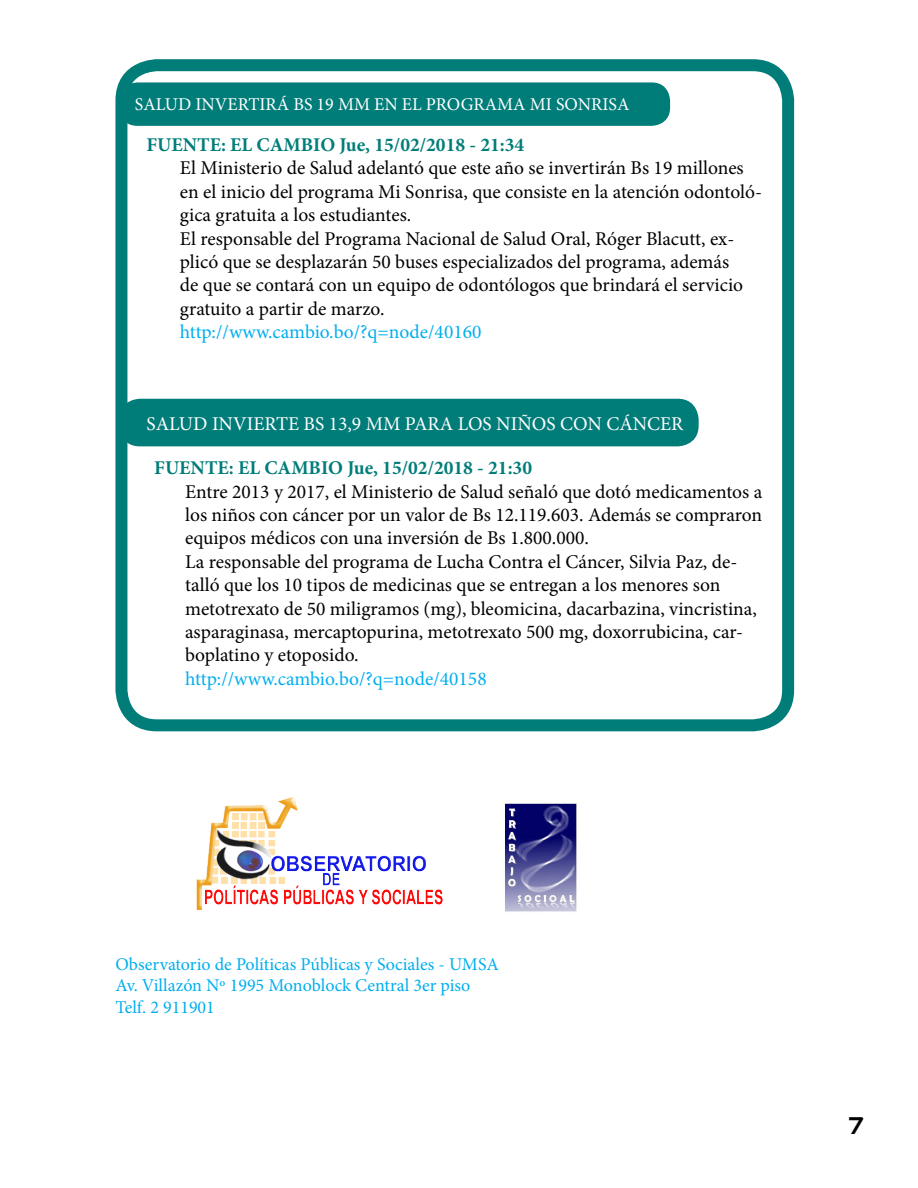
<style>
.page{position:relative;width:918px;height:1188px;background:#fff}
.page>*{position:absolute;margin:0;border:0;box-sizing:border-box;transform-origin:0 0}
.t1{font:24px "Audiowide";color:#000}
.t2{font:19.5px/23.4px "Minion Pro";color:#000}
.t3{font:700 19.5px "Minion Pro";color:#007d79}
.t4{font:19.5px "Minion Pro";color:#00aeef}
.t5{font:19.5px "Minion Pro";color:#fff}
.t6{font:18px "Minion Pro";color:#00aeef}
.t7{font:18px "Minion Pro";color:#fff}
</style>
<div class="page">
<div style="left:115px;top:59px;width:679px;height:672px;border:12px solid #007d79;border-radius:35px"></div>
<div style="left:119px;top:82px;width:551px;height:44px;background:#007d79;border-radius:18px"></div>
<div style="left:119px;top:399px;width:580px;height:47px;background:#007d79;border-radius:21px"></div>
<img style="left:196px;top:798px;width:247px;height:111px">
<img style="left:505px;top:803px;width:73px;height:109px">
<p class="t7" style="left:135px;top:92px;width:496px">SALUD INVERTIRÁ BS 19 MM EN EL PROGRAMA MI SONRISA</p>
<p class="t3" style="left:146px;top:131px;width:379px">FUENTE: EL CAMBIO Jue, 15/02/2018 - 21:34</p>
<p class="t2" style="left:180px;top:157px;width:584px">El Ministerio de Salud adelantó que este año se invertirán Bs 19 millones en el inicio del programa Mi Sonrisa, que consiste en la atención odontoló&shy;gica gratuita a los estudiantes.</p>
<p class="t2" style="left:180px;top:227px;width:565px">El responsable del Programa Nacional de Salud Oral, Róger Blacutt, ex&shy;plicó que se desplazarán 50 buses especializados del programa, además de que se contará con un equipo de odontólogos que brindará el servicio gratuito a partir de marzo.</p>
<p class="t4" style="left:180px;top:319px;width:303px">http://www.cambio.bo/?q=node/40160</p>
<p class="t5" style="left:146px;top:411px;width:538px">SALUD INVIERTE BS 13,9 MM PARA LOS NIÑOS CON CÁNCER</p>
<p class="t3" style="left:154px;top:454px;width:379px">FUENTE: EL CAMBIO Jue, 15/02/2018 - 21:30</p>
<p class="t2" style="left:185px;top:480px;width:579px;text-align:justify">Entre 2013 y 2017, el Ministerio de Salud señaló que dotó medicamentos a los niños con cáncer por un valor de Bs 12.119.603. Además se compraron equipos médicos con una inversión de Bs 1.800.000.</p>
<p class="t2" style="left:185px;top:550px;width:573px">La responsable del programa de Lucha Contra el Cáncer, Silvia Paz, de&shy;talló que los 10 tipos de medicinas que se entregan a los menores son metotrexato de 50 miligramos (mg), bleomicina, dacarbazina, vincristina, asparaginasa, mercaptopurina, metotrexato 500 mg, doxorrubicina, car&shy;boplatino y etoposido.</p>
<p class="t4" style="left:185px;top:666px;width:303px">http://www.cambio.bo/?q=node/40158</p>
<p class="t6" style="left:115px;top:952px;width:385px">Observatorio de Políticas Públicas y Sociales - UMSA</p>
<p class="t6" style="left:115px;top:974px;width:356px">Av. Villazón Nº 1995 Monoblock Central 3er piso</p>
<p class="t6" style="left:115px;top:995px;width:101px">Telf. 2 911901</p>
<p class="t1" style="left:849px;top:1110px;width:17px">7</p>
</div>
